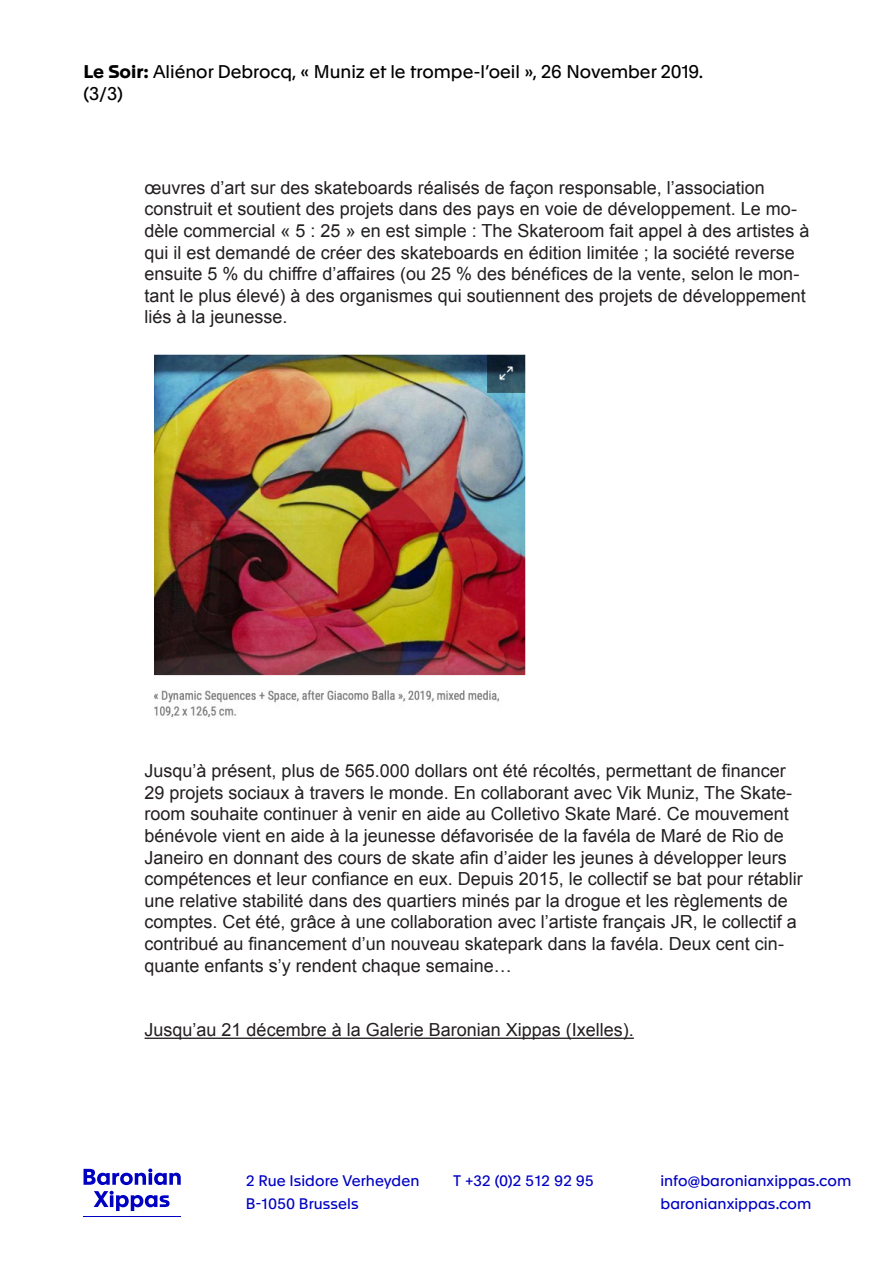
<style>
.page{position:relative;width:893px;height:1263px;background:#fff}
.page>*{position:absolute;margin:0;border:0;box-sizing:border-box;transform-origin:0 0}
.t1{font:18px/21.6px "Arial";color:#231f20}
.t2{font:18px "Apax";color:#000}
.t3{font:15px "Apax";letter-spacing:.005em;color:#0000c3}
.s1{font-weight:700}
</style>
<div class="page">
<svg style="left:94px;top:1191px;width:76px;height:20px"></svg>
<svg style="left:84px;top:1168px;width:97px;height:17px"></svg>
<hr style="left:83px;top:1216px;width:98px;height:1px;background:#0000c3">
<hr style="left:145px;top:1037px;width:489px;height:2px;background:#231f20">
<img style="left:154px;top:354px;width:372px;height:364px">
<p class="t2" style="left:83px;top:59px;width:621px"><span class="s1">Le Soir:</span> Aliénor Debrocq, « Muniz et le trompe-l’oeil », 26 November 2019.</p>
<p class="t2" style="left:83px;top:81px;width:41px">(3/3)</p>
<p class="t1" style="left:145px;top:177px;width:666px">œuvres d’art sur des skateboards réalisés de façon responsable, l’association construit et soutient des projets dans des pays en voie de développement. Le mo&shy;dèle commercial « 5 : 25 » en est simple : The Skateroom fait appel à des artistes à qui il est demandé de créer des skateboards en édition limitée ; la société reverse ensuite 5 % du chiffre d’affaires (ou 25 % des bénéfices de la vente, selon le mon&shy;tant le plus élevé) à des organismes qui soutiennent des projets de développement liés à la jeunesse.</p>
<p class="t1" style="left:145px;top:760px;width:660px">Jusqu’à présent, plus de 565.000 dollars ont été récoltés, permettant de financer 29 projets sociaux à travers le monde. En collaborant avec Vik Muniz, The Skate&shy;room souhaite continuer à venir en aide au Colletivo Skate Maré. Ce mouvement bénévole vient en aide à la jeunesse défavorisée de la favéla de Maré de Rio de Janeiro en donnant des cours de skate afin d’aider les jeunes à développer leurs compétences et leur confiance en eux. Depuis 2015, le collectif se bat pour rétablir une relative stabilité dans des quartiers minés par la drogue et les règlements de comptes. Cet été, grâce à une collaboration avec l’artiste français JR, le collectif a contribué au financement d’un nouveau skatepark dans la favéla. Deux cent cin&shy;quante enfants s’y rendent chaque semaine…</p>
<p class="t1" style="left:145px;top:1019px;width:491px">Jusqu’au 21 décembre à la Galerie Baronian Xippas (Ixelles).</p>
<p class="t3" style="left:246px;top:1170px;width:175px">2 Rue Isidore Verheyden</p>
<p class="t3" style="left:453px;top:1170px;width:142px">T +32 (0)2 512 92 95</p>
<p class="t3" style="left:246px;top:1192px;width:114px">B-1050 Brussels</p>
<p class="t3" style="left:660px;top:1170px;width:192px">info@baronianxippas.com</p>
<p class="t3" style="left:660px;top:1193px;width:153px">baronianxippas.com</p>
</div>
